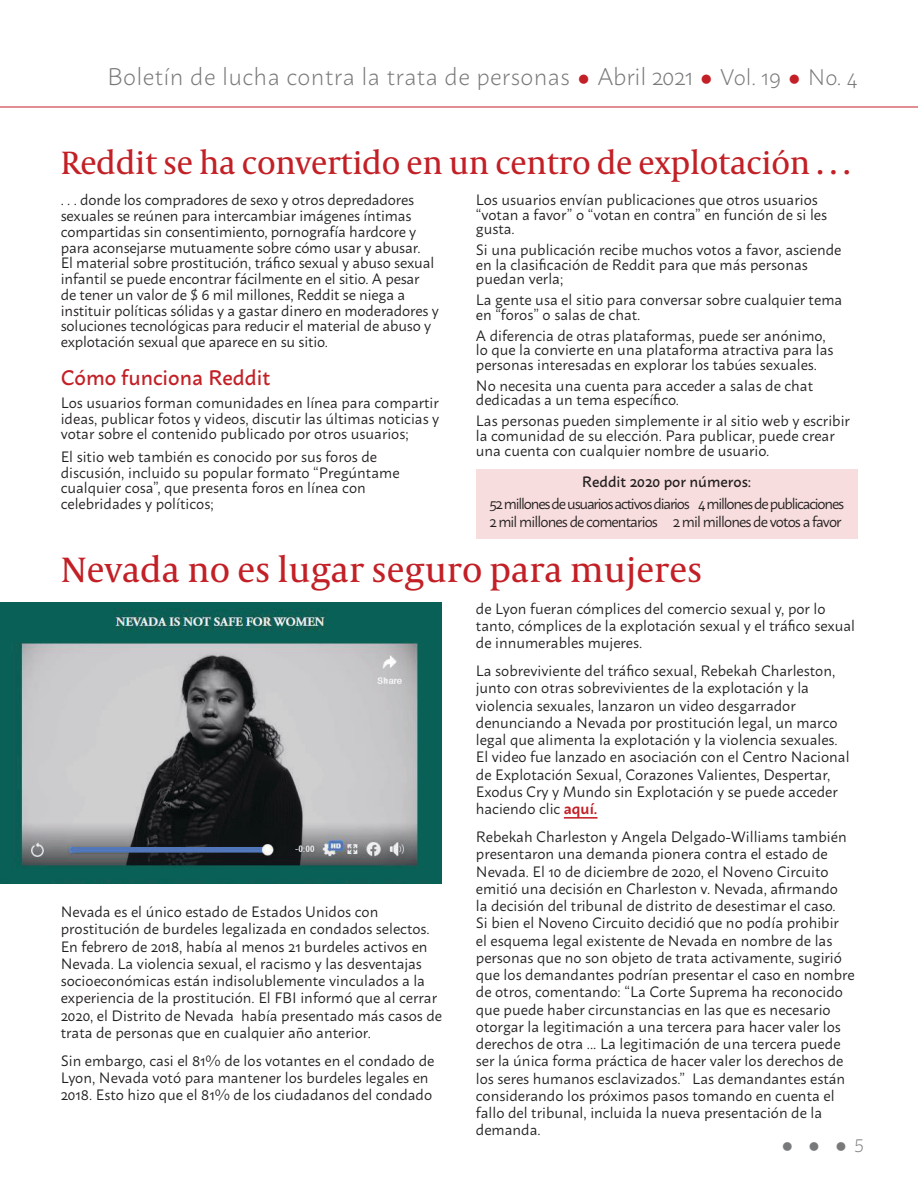
<style>
.page{position:relative;width:918px;height:1188px;background:#fff}
.page>*{position:absolute;margin:0;border:0;box-sizing:border-box;transform-origin:0 0}
.t1{font:36px "Capitolium News 2";color:#c22026}
.t2{font:33px "Capitolium News 2";letter-spacing:-.01em;color:#c22026}
.t3{font:300 24px "Macho";letter-spacing:.015em;color:#77797b}
.t4{font:500 21px "Macho";color:#c22026}
.t5{font:300 18px "Macho";color:#77797b}
.t6{font:15px/17.2px "Macho";color:#231f20}
.t7{font:15px/18px "Macho";letter-spacing:-.08em;color:#231f20}
.t8{font:500 15px "Macho";color:#231f20}
.s1{color:#c22026}
.s2{font-size:22.5px}
.s3{font-weight:600;color:#c22026}
</style>
<div class="page">
<div style="left:476px;top:469px;width:381px;height:69px;background:#f7dddd"></div>
<hr style="left:0;top:107px;width:918px;height:1px;background:#c22026">
<img style="left:0;top:602px;width:442px;height:282px">
<hr style="left:564px;top:817px;width:34px;height:2px;background:#c22026">
<p class="t3" style="left:107px;top:56px;width:752px">Boletín de lucha contra la trata de personas <span class="s1">●</span> Abril 2021 <span class="s1">●</span> <span class="s2">Vol. 19</span> <span class="s1">●</span> <span class="s2">No. 4</span></p>
<p class="t2" style="left:61px;top:139px;width:791px">Reddit se ha convertido en un centro de explotación . . .</p>
<p class="t6" style="left:61px;top:191px;width:380px;line-height:15.8px">. . . donde los compradores de sexo y otros depredadores sexuales se reúnen para intercambiar imágenes íntimas compartidas sin consentimiento, pornografía hardcore y para aconsejarse mutuamente sobre cómo usar y abusar.<br>El material sobre prostitución, tráfico sexual y abuso sexual infantil se puede encontrar fácilmente en el sitio. A pesar de tener un valor de $ 6 mil millones, Reddit se niega a instituir políticas sólidas y a gastar dinero en moderadores y soluciones tecnológicas para reducir el material de abuso y explotación sexual que aparece en su sitio.</p>
<p class="t4" style="left:61px;top:359px;width:211px">Cómo funciona Reddit</p>
<p class="t6" style="left:61px;top:393px;width:380px;line-height:15.8px;text-align:justify">Los usuarios forman comunidades en línea para compartir ideas, publicar fotos y videos, discutir las últimas noticias y votar sobre el contenido publicado por otros usuarios;</p>
<p class="t6" style="left:61px;top:447px;width:340px;line-height:15.8px">El sitio web también es conocido por sus foros de discusión, incluido su popular formato “Pregúntame cualquier cosa”, que presenta foros en línea con celebridades y políticos;</p>
<p class="t6" style="left:476px;top:191px;width:353px;line-height:14.4px">Los usuarios envían publicaciones que otros usuarios “votan a favor” o “votan en contra” en función de si les gusta.</p>
<p class="t6" style="left:476px;top:241px;width:367px;line-height:14.4px">Si una publicación recibe muchos votos a favor, asciende en la clasificación de Reddit para que más personas puedan verla;</p>
<p class="t6" style="left:476px;top:291px;width:368px;line-height:14.4px">La gente usa el sitio para conversar sobre cualquier tema en “foros” o salas de chat.</p>
<p class="t6" style="left:476px;top:327px;width:359px;line-height:14.4px">A diferencia de otras plataformas, puede ser anónimo, lo que la convierte en una plataforma atractiva para las personas interesadas en explorar los tabúes sexuales.</p>
<p class="t6" style="left:476px;top:377px;width:339px;line-height:14.4px">No necesita una cuenta para acceder a salas de chat dedicadas a un tema específico.</p>
<p class="t6" style="left:476px;top:412px;width:376px;line-height:14.7px">Las personas pueden simplemente ir al sitio web y escribir la comunidad de su elección. Para publicar, puede crear una cuenta con cualquier nombre de usuario.</p>
<p class="t8" style="left:582px;top:469px;width:171px">Reddit 2020 por números:</p>
<p class="t7" style="left:489px;top:493px;width:356px">52 millones de usuarios activos diarios 4 millones de publicaciones<br>2 mil millones de comentarios 2 mil millones de votos a favor</p>
<p class="t1" style="left:61px;top:545px;width:643px">Nevada no es lugar seguro para mujeres</p>
<p class="t6" style="left:476px;top:598px;width:381px">de Lyon fueran cómplices del comercio sexual y, por lo tanto, cómplices de la explotación sexual y el tráfico sexual de innumerables mujeres.</p>
<p class="t6" style="left:476px;top:661px;width:375px">La sobreviviente del tráfico sexual, Rebekah Charleston, junto con otras sobrevivientes de la explotación y la violencia sexuales, lanzaron un video desgarrador denunciando a Nevada por prostitución legal, un marco legal que alimenta la explotación y la violencia sexuales.<br>El video fue lanzado en asociación con el Centro Nacional de Explotación Sexual, Corazones Valientes, Despertar, Exodus Cry y Mundo sin Explotación y se puede acceder haciendo clic <span class="s3">aquí.</span></p>
<p class="t6" style="left:476px;top:827px;width:380px">Rebekah Charleston y Angela Delgado-Williams también presentaron una demanda pionera contra el estado de Nevada. El 10 de diciembre de 2020, el Noveno Circuito emitió una decisión en Charleston v. Nevada, afirmando<br>la decisión del tribunal de distrito de desestimar el caso.<br>Si bien el Noveno Circuito decidió que no podía prohibir<br>el esquema legal existente de Nevada en nombre de las personas que no son objeto de trata activamente, sugirió que los demandantes podrían presentar el caso en nombre de otros, comentando: “La Corte Suprema ha reconocido que puede haber circunstancias en las que es necesario otorgar la legitimación a una tercera para hacer valer los derechos de otra ... La legitimación de una tercera puede ser la única forma práctica de hacer valer los derechos de los seres humanos esclavizados.” Las demandantes están considerando los próximos pasos tomando en cuenta el fallo del tribunal, incluida la nueva presentación de la demanda.</p>
<p class="t6" style="left:61px;top:902px;width:383px">Nevada es el único estado de Estados Unidos con prostitución de burdeles legalizada en condados selectos.<br>En febrero de 2018, había al menos 21 burdeles activos en Nevada. La violencia sexual, el racismo y las desventajas socioeconómicas están indisolublemente vinculados a la experiencia de la prostitución. El FBI informó que al cerrar 2020, el Distrito de Nevada había presentado más casos de trata de personas que en cualquier año anterior.</p>
<p class="t6" style="left:61px;top:1051px;width:375px">Sin embargo, casi el 81% de los votantes en el condado de<br>Lyon, Nevada votó para mantener los burdeles legales en<br>2018. Esto hizo que el 81% de los ciudadanos del condado</p>
<p class="t5" style="left:782px;top:1130px;width:84px">●●●5</p>
</div>
